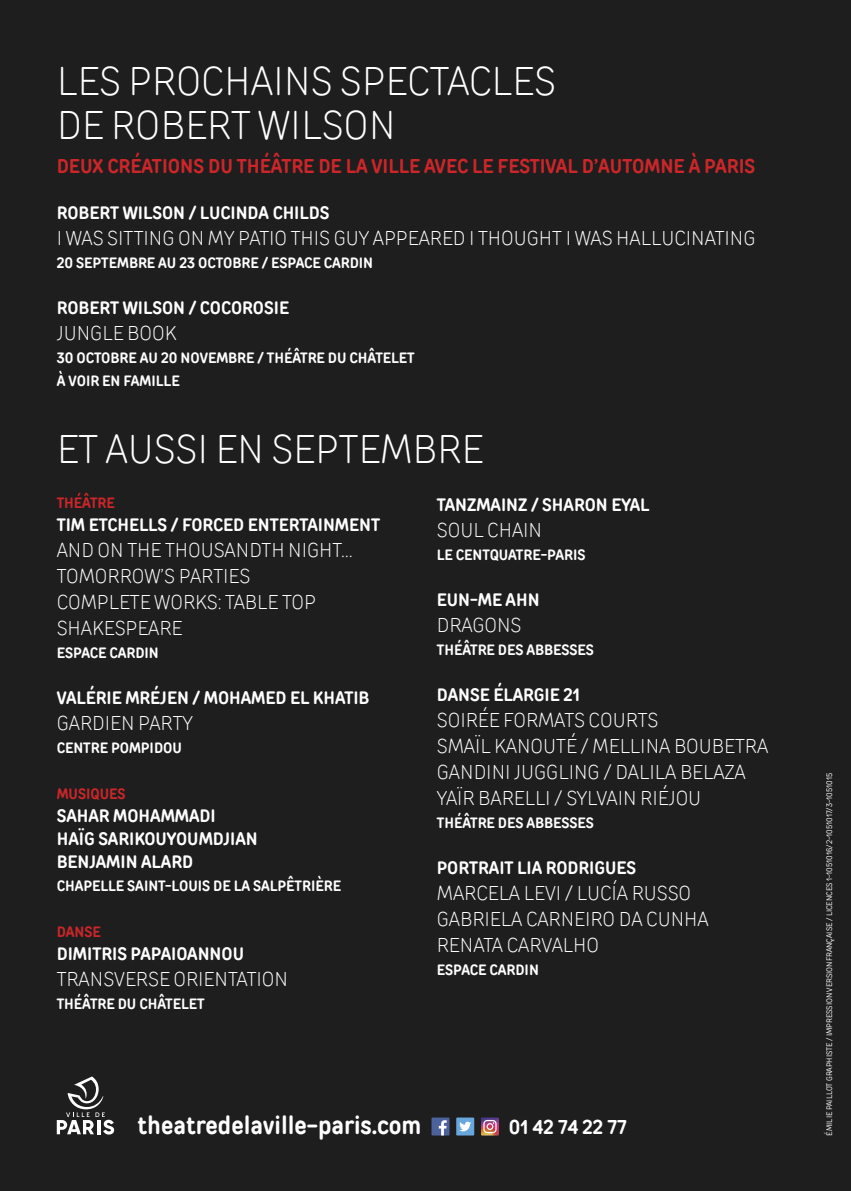
<style>
.page{position:relative;width:851px;height:1191px;background:#fff}
.page>*{position:absolute;margin:0;border:0;box-sizing:border-box;transform-origin:0 0}
.t1{font:300 40px/44px "TT Rounds Condensed";color:#fff}
.t2{font:700 26px "TT Rounds Condensed";color:#fff}
.t3{font:300 20px/26px "TT Rounds Condensed";color:#fff}
.t4{font:700 20px "TT Rounds Condensed";color:#cc262a}
.t5{font:700 20px "TT Rounds Condensed";color:#fff}
.t6{font:700 18px/23px "TT Rounds Condensed";color:#fff}
.t7{font:700 15px/23px "TT Rounds Condensed";color:#fff}
.t8{font:700 15px "TT Rounds Condensed";color:#cc262a}
.t9{font:8px "TT Rounds Condensed";color:#fff}
</style>
<div class="page">
<div style="left:0;top:0;width:850px;height:1191px;background:#1f1e1e"></div>
<div style="left:431px;top:1117px;width:18px;height:18px;background:#4b629a"></div>
<svg style="left:438px;top:1120px;width:8px;height:15px"></svg>
<div style="left:456px;top:1117px;width:18px;height:18px;background:#68a7dd"></div>
<svg style="left:459px;top:1121px;width:12px;height:10px"></svg>
<svg style="left:481px;top:1117px;width:18px;height:18px"></svg>
<svg style="left:57px;top:1076px;width:57px;height:58px"></svg>
<p class="t1" style="left:57px;top:63px;width:500px">LES PROCHAINS SPECTACLES<br>DE ROBERT WILSON</p>
<p class="t4" style="left:57px;top:154px;width:700px">DEUX CRÉATIONS DU THÉÂTRE DE LA VILLE AVEC LE FESTIVAL D’AUTOMNE À PARIS</p>
<p class="t6" style="left:57px;top:201px;width:274px">ROBERT WILSON / LUCINDA CHILDS</p>
<p class="t3" style="left:57px;top:227px;width:700px">I WAS SITTING ON MY PATIO THIS GUY APPEARED I THOUGHT I WAS HALLUCINATING</p>
<p class="t7" style="left:57px;top:251px;width:318px">20 SEPTEMBRE AU 23 OCTOBRE / ESPACE CARDIN</p>
<p class="t6" style="left:57px;top:296px;width:234px">ROBERT WILSON / COCOROSIE</p>
<p class="t3" style="left:57px;top:322px;width:121px">JUNGLE BOOK</p>
<p class="t7" style="left:57px;top:346px;width:359px">30 OCTOBRE AU 20 NOVEMBRE / THÉÂTRE DU CHÂTELET<br>À VOIR EN FAMILLE</p>
<p class="t1" style="left:57px;top:430px;width:428px">ET AUSSI EN SEPTEMBRE</p>
<p class="t8" style="left:57px;top:494px;width:60px">THÉÂTRE</p>
<p class="t6" style="left:57px;top:513px;width:325px">TIM ETCHELLS / FORCED ENTERTAINMENT</p>
<p class="t3" style="left:57px;top:539px;width:297px">AND ON THE THOUSANDTH NIGHT…</p>
<p class="t3" style="left:57px;top:565px;width:195px">TOMORROW’S PARTIES</p>
<p class="t3" style="left:57px;top:591px;width:260px">COMPLETE WORKS: TABLE TOP<br>SHAKESPEARE</p>
<p class="t7" style="left:57px;top:641px;width:103px">ESPACE CARDIN</p>
<p class="t6" style="left:57px;top:686px;width:314px">VALÉRIE MRÉJEN / MOHAMED EL KHATIB</p>
<p class="t3" style="left:57px;top:712px;width:138px">GARDIEN PARTY</p>
<p class="t7" style="left:57px;top:736px;width:127px">CENTRE POMPIDOU</p>
<p class="t8" style="left:57px;top:785px;width:70px">MUSIQUES</p>
<p class="t6" style="left:57px;top:804px;width:202px">SAHAR MOHAMMADI<br>HAÏG SARIKOUYOUMDJIAN</p>
<p class="t6" style="left:57px;top:850px;width:138px">BENJAMIN ALARD</p>
<p class="t7" style="left:57px;top:874px;width:286px">CHAPELLE SAINT-LOUIS DE LA SALPÊTRIÈRE</p>
<p class="t8" style="left:57px;top:923px;width:46px">DANSE</p>
<p class="t6" style="left:57px;top:942px;width:189px">DIMITRIS PAPAIOANNOU</p>
<p class="t3" style="left:57px;top:968px;width:233px">TRANSVERSE ORIENTATION</p>
<p class="t7" style="left:57px;top:992px;width:149px">THÉÂTRE DU CHÂTELET</p>
<p class="t6" style="left:437px;top:493px;width:214px">TANZMAINZ / SHARON EYAL</p>
<p class="t3" style="left:437px;top:518px;width:107px">SOUL CHAIN</p>
<p class="t7" style="left:437px;top:543px;width:150px">LE CENTQUATRE-PARIS</p>
<p class="t6" style="left:437px;top:588px;width:104px">EUN-ME AHN</p>
<p class="t3" style="left:437px;top:613px;width:86px">DRAGONS</p>
<p class="t7" style="left:437px;top:638px;width:158px">THÉÂTRE DES ABBESSES</p>
<p class="t6" style="left:437px;top:683px;width:145px">DANSE ÉLARGIE 21</p>
<p class="t3" style="left:437px;top:708px;width:223px">SOIRÉE FORMATS COURTS</p>
<p class="t3" style="left:437px;top:734px;width:333px">SMAÏL KANOUTÉ / MELLINA BOUBETRA</p>
<p class="t3" style="left:437px;top:760px;width:310px">GANDINI JUGGLING / DALILA BELAZA</p>
<p class="t3" style="left:437px;top:786px;width:266px">YAÏR BARELLI / SYLVAIN RIÉJOU</p>
<p class="t7" style="left:437px;top:811px;width:158px">THÉÂTRE DES ABBESSES</p>
<p class="t6" style="left:437px;top:856px;width:201px">PORTRAIT LIA RODRIGUES</p>
<p class="t3" style="left:437px;top:881px;width:256px">MARCELA LEVI / LUCÍA RUSSO</p>
<p class="t3" style="left:437px;top:907px;width:273px">GABRIELA CARNEIRO DA CUNHA</p>
<p class="t3" style="left:437px;top:933px;width:164px">RENATA CARVALHO</p>
<p class="t7" style="left:437px;top:958px;width:103px">ESPACE CARDIN</p>
<p class="t2" style="left:137px;top:1109px;width:285px">theatredelaville-paris.com</p>
<p class="t5" style="left:509px;top:1114px;width:119px">01 42 74 22 77</p>
<p class="t9" style="left:826px;top:1135px;width:364px;rotate:-90deg">ÉMILIE PAILLOT GRAPHISTE / IMPRESSION VERSIONFRANÇAISE / LICENCES 1-1051016/2-1051017/3-1051015</p>
</div>
